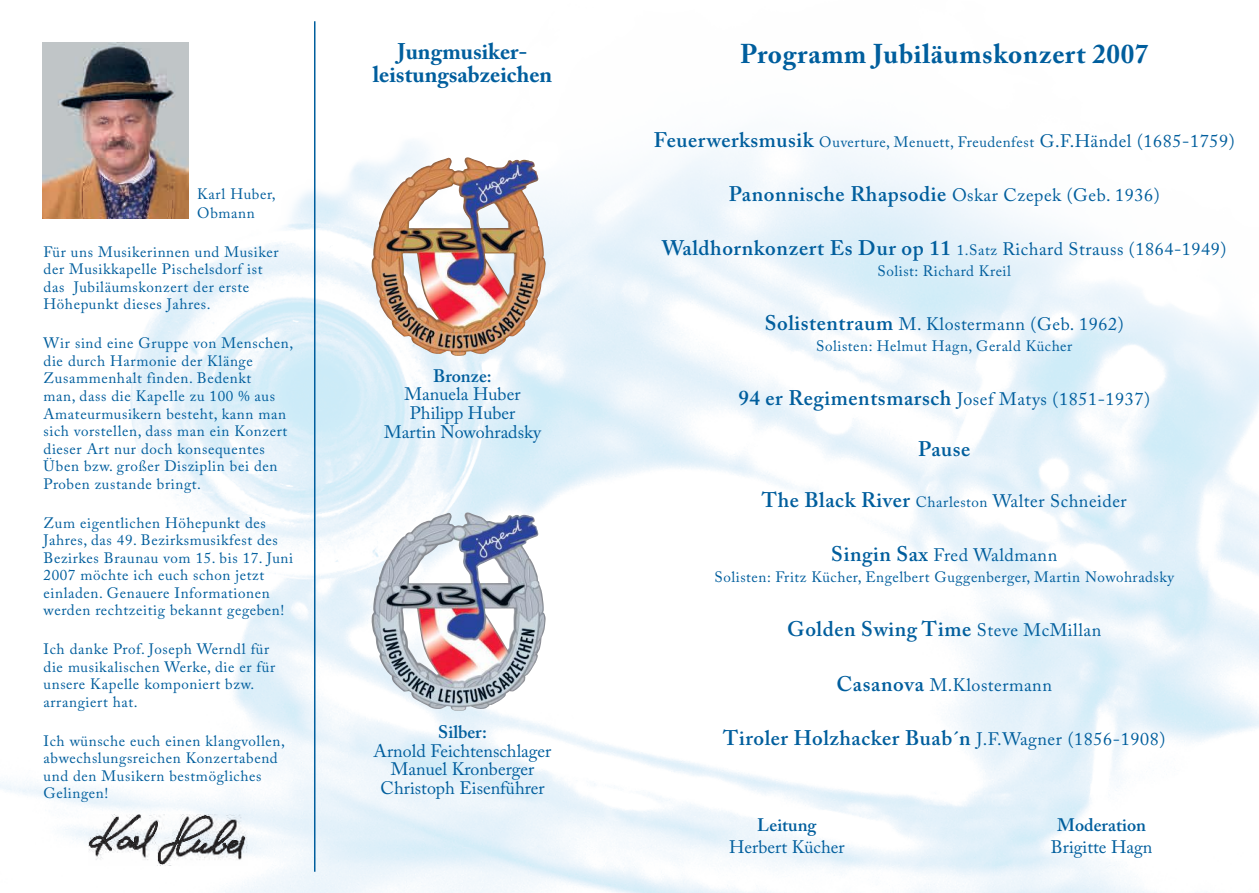
<style>
.page{position:relative;width:1259px;height:893px;background:#fff}
.page>*{position:absolute;margin:0;border:0;box-sizing:border-box;transform-origin:0 0}
.t1{font:700 27px "Adobe Caslon Pro";letter-spacing:.025em;color:#005e9d}
.t2{font:700 22.5px/22.5px "Adobe Caslon Pro";color:#005e9d;text-align:center}
.t3{font:600 21px "Adobe Caslon Pro";letter-spacing:.03em;color:#005e9d}
.t4{font:18px "Adobe Caslon Pro";letter-spacing:.03em;color:#005e9d}
.t5{font:18px/18.8px "Adobe Caslon Pro";letter-spacing:.005em;color:#005e9d;text-align:center}
.t6{font:18px "Adobe Caslon Pro";letter-spacing:.035em;color:#005e9d}
.t7{font:600 18px "Adobe Caslon Pro";color:#005e9d}
.t8{font:15px/17.5px "Adobe Caslon Pro";letter-spacing:.04em;color:#005e9d}
.s1{font-weight:600;font-size:21px}
.s2{font-size:18px}
.s3{font-size:15px}
.s4{font-weight:400;font-size:18px}
</style>
<div class="page">
<img style="left:0;top:21px;width:1259px;height:872px">
<hr style="left:314px;top:21px;width:1px;height:851px;background:#005e9d">
<img style="left:43px;top:43px;width:146px;height:175px">
<img style="left:371px;top:184px;width:165px;height:172px">
<img style="left:371px;top:539px;width:165px;height:172px">
<img style="left:88px;top:814px;width:159px;height:51px">
<p class="t8" style="left:197px;top:185px;width:80px;line-height:18.8px">Karl Huber,<br>Obmann</p>
<p class="t8" style="left:44px;top:243px;width:236px">Für uns Musikerinnen und Musiker der Musikkapelle Pischelsdorf ist das Jubiläumskonzert der erste<br>Höhepunkt dieses Jahres.</p>
<p class="t8" style="left:44px;top:334px;width:251px">Wir sind eine Gruppe von Menschen, die durch Harmonie der Klänge<br>Zusammenhalt finden. Bedenkt<br>man, dass die Kapelle zu 100 % aus<br>Amateurmusikern besteht, kann man sich vorstellen, dass man ein Konzert dieser Art nur doch konsequentes<br>Üben bzw. großer Disziplin bei den<br>Proben zustande bringt.</p>
<p class="t8" style="left:44px;top:514px;width:251px">Zum eigentlichen Höhepunkt des Jahres, das 49. Bezirksmusikfest des Bezirkes Braunau vom 15. bis 17. Juni 2007 möchte ich euch schon jetzt einladen. Genauere Informationen werden rechtzeitig bekannt gegeben!</p>
<p class="t8" style="left:44px;top:640px;width:233px">Ich danke Prof. Joseph Werndl für die musikalischen Werke, die er für unsere Kapelle komponiert bzw. arrangiert hat.</p>
<p class="t8" style="left:44px;top:732px;width:243px">Ich wünsche euch einen klangvollen, abwechslungsreichen Konzertabend und den Musikern bestmögliches<br>Gelingen!</p>
<h2 class="t2" style="left:373px;top:40px;width:181px">Jungmusiker&shy;leistungsabzeichen</h2>
<p class="t7" style="left:433px;top:365px;width:60px">Bronze:</p>
<p class="t5" style="left:384px;top:385px;width:158px">Manuela Huber<br>Philipp Huber<br>Martin Nowohradsky</p>
<p class="t7" style="left:438px;top:721px;width:50px">Silber:</p>
<p class="t5" style="left:374px;top:741px;width:179px">Arnold Feichtenschlager<br>Manuel Kronberger<br>Christoph Eisenführer</p>
<h1 class="t1" style="left:740px;top:38px;width:410px">Programm Jubiläumskonzert 2007</h1>
<p class="t8" style="left:654px;top:133px;width:582px"><span class="s1">Feuerwerksmusik</span> Ouverture, Menuett, Freudenfest <span class="s2">G.F.Händel (1685-1759)</span></p>
<p class="t4" style="left:729px;top:185px;width:432px"><span class="s1">Panonnische Rhapsodie</span> Oskar Czepek (Geb. 1936)</p>
<p class="t4" style="left:662px;top:239px;width:566px"><span class="s1">Waldhornkonzert Es Dur op 11</span> <span class="s3">1.Satz</span> Richard Strauss (1864-1949)</p>
<p class="t8" style="left:877px;top:262px;width:135px">Solist: Richard Kreil</p>
<p class="t4" style="left:765px;top:314px;width:360px"><span class="s1">Solistentraum</span> M. Klostermann (Geb. 1962)</p>
<p class="t8" style="left:816px;top:337px;width:258px">Solisten: Helmut Hagn, Gerald Kücher</p>
<p class="t6" style="left:738px;top:389px;width:413px"><span class="s1">94 er Regimentsmarsch</span> Josef Matys (1851-1937)</p>
<h3 class="t3" style="left:918px;top:437px;width:53px">Pause</h3>
<p class="t4" style="left:762px;top:491px;width:366px"><span class="s1">The Black River</span> <span class="s3">Charleston</span> Walter Schneider</p>
<p class="t4" style="left:831px;top:545px;width:227px"><span class="s1">Singin Sax</span> Fred Waldmann</p>
<p class="t8" style="left:714px;top:568px;width:461px">Solisten: Fritz Kücher, Engelbert Guggenberger, Martin Nowohradsky</p>
<h3 class="t3" style="left:787px;top:617px;width:315px">Golden Swing Time <span class="s4">Steve McMillan</span></h3>
<p class="t4" style="left:836px;top:674px;width:217px"><span class="s1">Casanova</span> M.Klostermann</p>
<h3 class="t3" style="left:723px;top:725px;width:444px">Tiroler Holzhacker Buab´n <span class="s4">J.F.Wagner (1856-1908)</span></h3>
<p class="t7" style="left:757px;top:815px;width:61px">Leitung</p>
<p class="t5" style="left:729px;top:837px;width:117px">Herbert Kücher</p>
<p class="t7" style="left:1057px;top:815px;width:91px">Moderation</p>
<p class="t5" style="left:1050px;top:837px;width:103px">Brigitte Hagn</p>
</div>
